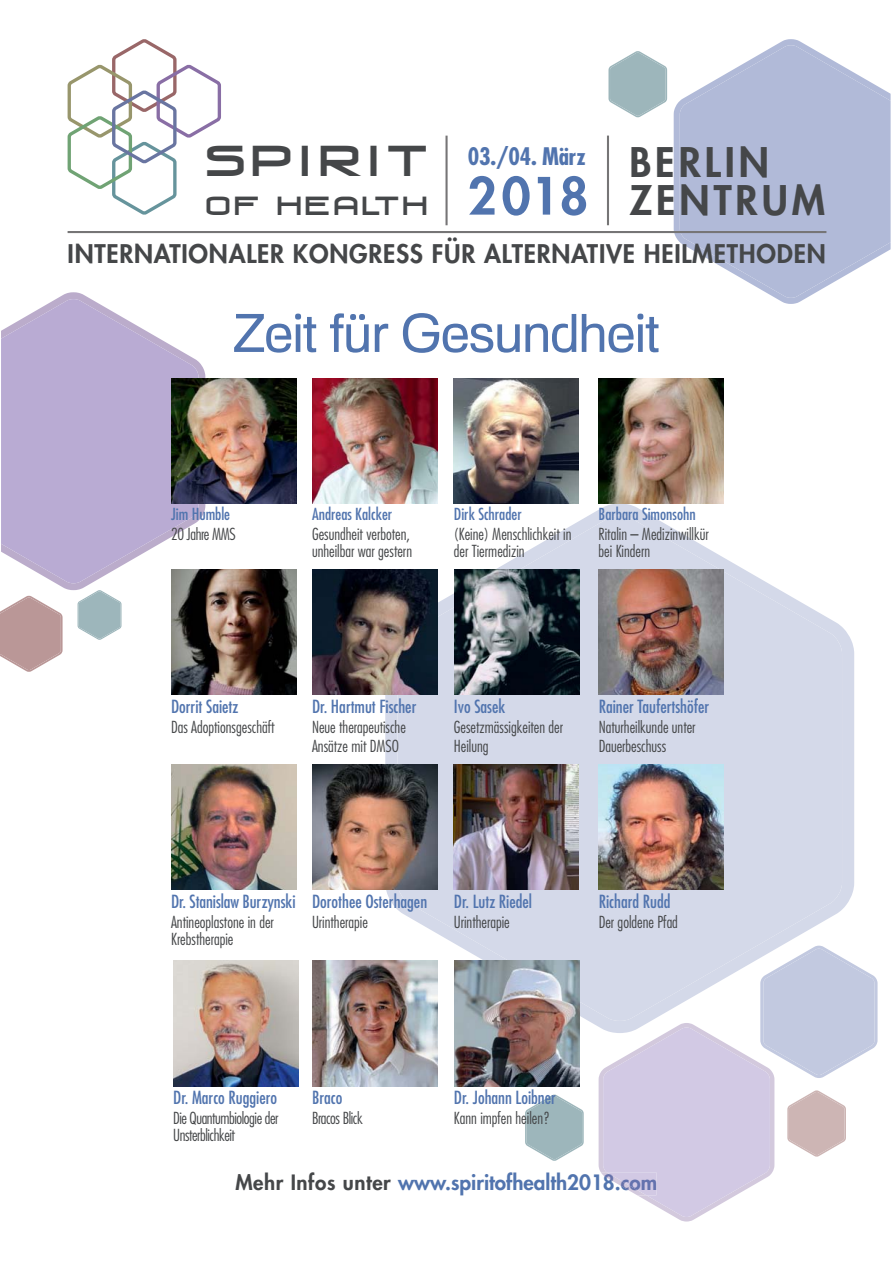
<style>
.page{position:relative;width:893px;height:1263px;background:#fff}
.page>*{position:absolute;margin:0;border:0;box-sizing:border-box;transform-origin:0 0}
.t1{font:52.95px "Foobar Pro";letter-spacing:-.025em;color:#5174ae}
.t2{font:800 50.1px "Futura";color:#5174ae}
.t3{font:41.25px "Venus Rising";letter-spacing:.18em;color:#454749}
.t4{font:800 39.75px/38.2px "Futura";letter-spacing:.1em;color:#454749}
.t5{font:800 25.05px "Futura";letter-spacing:.03em;color:#454749}
.t6{font:25.05px "Venus Rising";letter-spacing:.12em;color:#454749}
.t7{font:700 condensed 23.55px "Futura";letter-spacing:-.01em;color:#5174ae}
.t8{font:800 20.55px "Futura";color:#5174ae}
.t9{font:condensed 17.7px "Futura";color:#5174ae}
.t10{font:300 condensed 16.2px/17.7px "Futura";color:#454749}
.t11{font:300 condensed 16.2px/17.7px "Futura";letter-spacing:-.025em;color:#454749}
.t12{font:condensed 16.2px "Futura";color:#5174ae}
.s1{color:#454749}
.s2{color:#6672ab}
</style>
<div class="page">
<svg style="left:525px;top:1095px;width:59px;height:66px"></svg>
<svg style="left:385px;top:504px;width:469px;height:529px"></svg>
<svg style="left:397px;top:516px;width:445px;height:505px;fill:#d4d9e9"></svg>
<svg style="left:674px;top:39px;width:132px;height:265px"></svg>
<svg style="left:680px;top:45px;width:210px;height:253px;fill:#b1bad8"></svg>
<svg style="left:55px;top:292px;width:150px;height:298px"></svg>
<svg style="left:1px;top:299px;width:198px;height:284px;fill:#b9abd3"></svg>
<svg style="left:67px;top:39px;width:154px;height:176px"></svg>
<hr style="left:445px;top:136px;width:3px;height:89px;background:#767576">
<hr style="left:607px;top:136px;width:2px;height:89px;background:#767576">
<hr style="left:68px;top:231px;width:758px;height:2px;background:#767576">
<img style="left:171px;top:378px;width:125px;height:125px">
<img style="left:171px;top:570px;width:125px;height:125px">
<img style="left:171px;top:765px;width:125px;height:125px">
<img style="left:312px;top:378px;width:125px;height:125px">
<img style="left:453px;top:378px;width:125px;height:125px">
<img style="left:598px;top:378px;width:126px;height:125px">
<img style="left:312px;top:570px;width:125px;height:125px">
<img style="left:454px;top:570px;width:125px;height:125px">
<img style="left:598px;top:570px;width:126px;height:125px">
<img style="left:312px;top:765px;width:125px;height:125px">
<img style="left:453px;top:765px;width:125px;height:125px">
<img style="left:598px;top:765px;width:126px;height:125px">
<img style="left:454px;top:961px;width:125px;height:125px">
<img style="left:312px;top:961px;width:125px;height:125px">
<img style="left:173px;top:961px;width:125px;height:125px">
<svg style="left:598px;top:946px;width:279px;height:276px"></svg>
<svg style="left:0;top:596px;width:63px;height:76px"></svg>
<svg style="left:608px;top:51px;width:59px;height:66px"></svg>
<svg style="left:78px;top:590px;width:43px;height:50px"></svg>
<h3 class="t7" style="left:468px;top:146px;width:120px">03./04. März</h3>
<h2 class="t2" style="left:468px;top:172px;width:122px">2018</h2>
<h3 class="t4" style="left:629px;top:146px;width:197px">BERLIN<br>ZENTRUM</h3>
<h3 class="t5" style="left:68px;top:242px;width:759px">INTERNATIONALER KONGRESS FÜR ALTERNATIVE HEILMETHODEN</h3>
<h3 class="t3" style="left:205px;top:139px;width:224px">SPIRIT</h3>
<h3 class="t6" style="left:205px;top:192px;width:224px">OF HEALTH</h3>
<h1 class="t1" style="left:233px;top:303px;width:428px">Zeit für Gesundheit</h1>
<p class="t12" style="left:171px;top:507px;width:61px">Jim Humble</p>
<p class="t11" style="left:171px;top:526px;width:66px">20 Jahre MMS</p>
<p class="t12" style="left:312px;top:507px;width:82px">Andreas Kalcker</p>
<p class="t10" style="left:312px;top:526px;width:102px">Gesundheit verboten, unheilbar war gestern</p>
<p class="t12" style="left:454px;top:507px;width:69px">Dirk Schrader</p>
<p class="t10" style="left:454px;top:526px;width:119px">(Keine) Menschlichkeit in der Tiermedizin</p>
<p class="t12" style="left:598px;top:507px;width:99px">Barbara Simonsohn</p>
<p class="t10" style="left:598px;top:526px;width:112px">Ritalin – Medizinwillkür bei Kindern</p>
<p class="t9" style="left:171px;top:698px;width:69px">Dorrit Saietz</p>
<p class="t10" style="left:171px;top:719px;width:105px">Das Adoptionsgeschäft</p>
<p class="t9" style="left:312px;top:698px;width:106px">Dr. Hartmut Fischer</p>
<p class="t10" style="left:312px;top:718px;width:95px;line-height:19.2px">Neue therapeutische<br>Ansätze mit DMSO</p>
<p class="t9" style="left:454px;top:698px;width:53px">Ivo Sasek</p>
<p class="t10" style="left:454px;top:718px;width:111px;line-height:19.2px">Gesetzmässigkeiten der<br>Heilung</p>
<p class="t9" style="left:599px;top:698px;width:112px">Rainer Taufertshöfer</p>
<p class="t10" style="left:599px;top:718px;width:98px;line-height:19.2px">Naturheilkunde unter<br>Dauerbeschuss</p>
<p class="t9" style="left:171px;top:893px;width:126px">Dr. Stanislaw Burzynski</p>
<p class="t10" style="left:171px;top:914px;width:104px">Antineoplastone in der<br>Krebstherapie</p>
<p class="t9" style="left:312px;top:893px;width:117px">Dorothee Osterhagen</p>
<p class="t10" style="left:312px;top:914px;width:57px">Urintherapie</p>
<p class="t9" style="left:454px;top:893px;width:80px">Dr. Lutz Riedel</p>
<p class="t10" style="left:454px;top:914px;width:57px">Urintherapie</p>
<p class="t9" style="left:599px;top:893px;width:73px">Richard Rudd</p>
<p class="t10" style="left:599px;top:914px;width:81px">Der goldene Pfad</p>
<p class="t9" style="left:173px;top:1089px;width:106px">Dr. Marco Ruggiero</p>
<p class="t11" style="left:173px;top:1110px;width:107px">Die Quantumbiologie der<br>Unsterblichkeit</p>
<p class="t9" style="left:312px;top:1089px;width:32px">Braco</p>
<p class="t11" style="left:312px;top:1110px;width:52px">Bracos Blick</p>
<p class="t9" style="left:454px;top:1089px;width:104px">Dr. Johann Loibner</p>
<p class="t10" style="left:454px;top:1110px;width:98px">Kann impfen heilen?</p>
<p class="t8" style="left:235px;top:1173px;width:423px"><span class="s1">Mehr Infos unter</span> www.spiritofhealth201<span class="s2">8.com</span></p>
</div>
